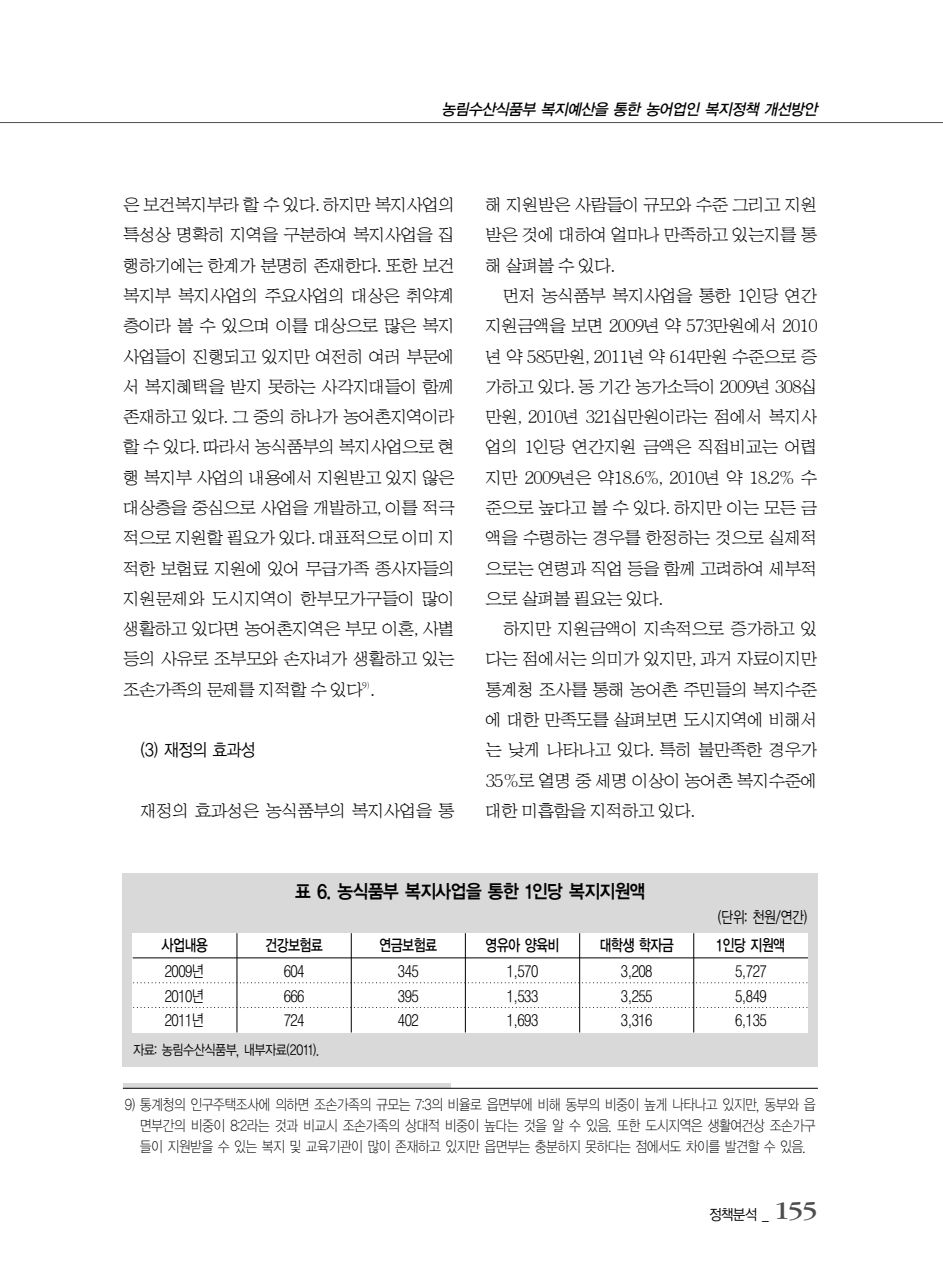
<style>
.page{position:relative;width:943px;height:1287px;background:#fff}
.page>*{position:absolute;margin:0;border:0;box-sizing:border-box;transform-origin:0 0}
.t1{font:18.9px "YGO14";letter-spacing:-.105em;color:#000;scale:.9 1}
.t2{font:17.5px/30.3px "HY Sin Mun Myeong Jo";letter-spacing:-.085em;color:#000;text-align:justify}
.t3{font:17.5px "YGO12";letter-spacing:-.11em;color:#000;scale:.9 1}
.t4{font:500 16.1px/24.8px "HY Go Thic";letter-spacing:-.085em;color:#000;text-align:justify;scale:.85 1}
.t5{font:16.1px "YGO13";letter-spacing:-.11em;color:#000;scale:.8 1}
.t6{font:16.1px "YGO12";color:#000;scale:.8 1}
.t7{font:italic 15.75px "YGO13";color:#000;scale:.95 1}
.t8{font:14.88px/21px "YGO11";letter-spacing:-.105em;color:#000;text-align:justify;scale:.85 1}
.t9{font:14.88px "YGO12";color:#000;scale:.9 1}
.t10{font:14px "YGO12";letter-spacing:-.11em;color:#000;scale:.85 1}
.s1{font-family:"Garamand SW";font-size:26.25px;color:#4d4d4d}
</style>
<div class="page">
<hr style="left:0;top:122px;width:942px;height:1px;background:#4d4d4d">
<div style="left:123px;top:1083px;width:327px;height:5px;background:#d9d9d9"></div>
<hr style="left:123px;top:1088px;width:694px;height:1px;background:#000">
<div style="left:123px;top:874px;width:694px;height:193px;background:#d9d9d9"></div>
<div style="left:133px;top:933px;width:674px;height:99px;background:#fff"></div>
<hr style="left:133px;top:957px;width:674px;height:1px;background:#000">
<svg style="left:133px;top:982px;width:674px;height:1px"></svg>
<svg style="left:133px;top:1007px;width:674px;height:1px"></svg>
<hr style="left:236px;top:933px;width:1px;height:99px;background:#000">
<hr style="left:351px;top:933px;width:1px;height:99px;background:#000">
<hr style="left:465px;top:933px;width:1px;height:99px;background:#000">
<hr style="left:579px;top:933px;width:1px;height:99px;background:#000">
<hr style="left:693px;top:933px;width:1px;height:99px;background:#000">
<p class="t7" style="left:441px;top:103px;width:401px">농림수산식품부 복지예산을 통한 농어업인 복지정책 개선방안</p>
<p class="t2" style="left:123px;top:191px;width:334px">은 보건복지부라 할 수 있다. 하지만 복지사업의 특성상 명확히 지역을 구분하여 복지사업을 집 행하기에는 한계가 분명히 존재한다. 또한 보건 복지부 복지사업의 주요사업의 대상은 취약계 층이라 볼 수 있으며 이를 대상으로 많은 복지 사업들이 진행되고 있지만 여전히 여러 부문에 서 복지혜택을 받지 못하는 사각지대들이 함께 존재하고 있다. 그 중의 하나가 농어촌지역이라 할 수 있다. 따라서 농식품부의 복지사업으로 현 행 복지부 사업의 내용에서 지원받고 있지 않은 대상층을 중심으로 사업을 개발하고, 이를 적극 적으로 지원할 필요가 있다. 대표적으로 이미 지 적한 보험료 지원에 있어 무급가족 종사자들의 지원문제와 도시지역이 한부모가구들이 많이 생활하고 있다면 농어촌지역은 부모 이혼, 사별 등의 사유로 조부모와 손자녀가 생활하고 있는 조손가족의 문제를 지적할 수 있다<sup>9)</sup>.</p>
<p class="t3" style="left:140px;top:742px;width:130px">(3) 재정의 효과성</p>
<p class="t2" style="left:140px;top:796px;width:317px">재정의 효과성은 농식품부의 복지사업을 통</p>
<p class="t2" style="left:485px;top:191px;width:334px">해 지원받은 사람들이 규모와 수준 그리고 지원 받은 것에 대하여 얼마나 만족하고 있는지를 통 해 살펴볼 수 있다.</p>
<p class="t2" style="left:485px;top:282px;width:334px;text-indent:17px">먼저 농식품부 복지사업을 통한 1인당 연간 지원금액을 보면 2009년 약 573만원에서 2010 년 약 585만원, 2011년 약 614만원 수준으로 증 가하고 있다. 동 기간 농가소득이 2009년 308십 만원, 2010년 321십만원이라는 점에서 복지사 업의 1인당 연간지원 금액은 직접비교는 어렵 지만 2009년은 약18.6%, 2010년 약 18.2% 수 준으로 높다고 볼 수 있다. 하지만 이는 모든 금 액을 수령하는 경우를 한정하는 것으로 실제적 으로는 연령과 직업 등을 함께 고려하여 세부적 으로 살펴볼 필요는 있다.</p>
<p class="t2" style="left:485px;top:615px;width:334px;text-indent:17px">하지만 지원금액이 지속적으로 증가하고 있 다는 점에서는 의미가 있지만, 과거 자료이지만 통계청 조사를 통해 농어촌 주민들의 복지수준 에 대한 만족도를 살펴보면 도시지역에 비해서 는 낮게 나타나고 있다. 특히 불만족한 경우가 35%로 열명 중 세명 이상이 농어촌 복지수준에 대한 미흡함을 지적하고 있다.</p>
<p class="t5" style="left:161px;top:938px;width:61px">사업내용</p>
<p class="t4" style="left:164px;top:959px;width:50px">2009년 2010년 2011년</p>
<p class="t1" style="left:294px;top:883px;width:392px">표 6. 농식품부 복지사업을 통한 1인당 복지지원액</p>
<p class="t6" style="left:717px;top:910px;width:114px">(단위: 천원/연간)</p>
<p class="t5" style="left:379px;top:938px;width:75px">연금보험료</p>
<p class="t5" style="left:484px;top:938px;width:95px">영유아 양육비</p>
<p class="t5" style="left:599px;top:938px;width:95px">대학생 학자금</p>
<p class="t5" style="left:715px;top:938px;width:88px">1인당 지원액</p>
<p class="t5" style="left:265px;top:938px;width:75px">건강보험료</p>
<p class="t4" style="left:283px;top:959px;width:27px">604<br>666<br>724</p>
<p class="t4" style="left:397px;top:959px;width:27px">345<br>395<br>402</p>
<p class="t4" style="left:506px;top:959px;width:39px">1,570<br>1,533<br>1,693</p>
<p class="t4" style="left:620px;top:959px;width:39px">3,208<br>3,255<br>3,316</p>
<p class="t4" style="left:734px;top:959px;width:39px">5,727<br>5,849<br>6,135</p>
<p class="t10" style="left:133px;top:1043px;width:221px">자료: 농림수산식품부, 내부자료(2011).</p>
<p class="t8" style="left:139px;top:1095px;width:797px;text-indent:-15px">9) 통계청의 인구주택조사에 의하면 조손가족의 규모는 7:3의 비율로 읍면부에 비해 동부의 비중이 높게 나타나고 있지만, 동부와 읍 면부간의 비중이 8:2라는 것과 비교시 조손가족의 상대적 비중이 높다는 것을 알 수 있음. 또한 도시지역은 생활여건상 조손가구 들이 지원받을 수 있는 복지 및 교육기관이 많이 존재하고 있지만 읍면부는 충분하지 못하다는 점에서도 차이를 발견할 수 있음.</p>
<p class="t9" style="left:708px;top:1207px;width:123px">정책분석 _ <span class="s1">155</span></p>
</div>
